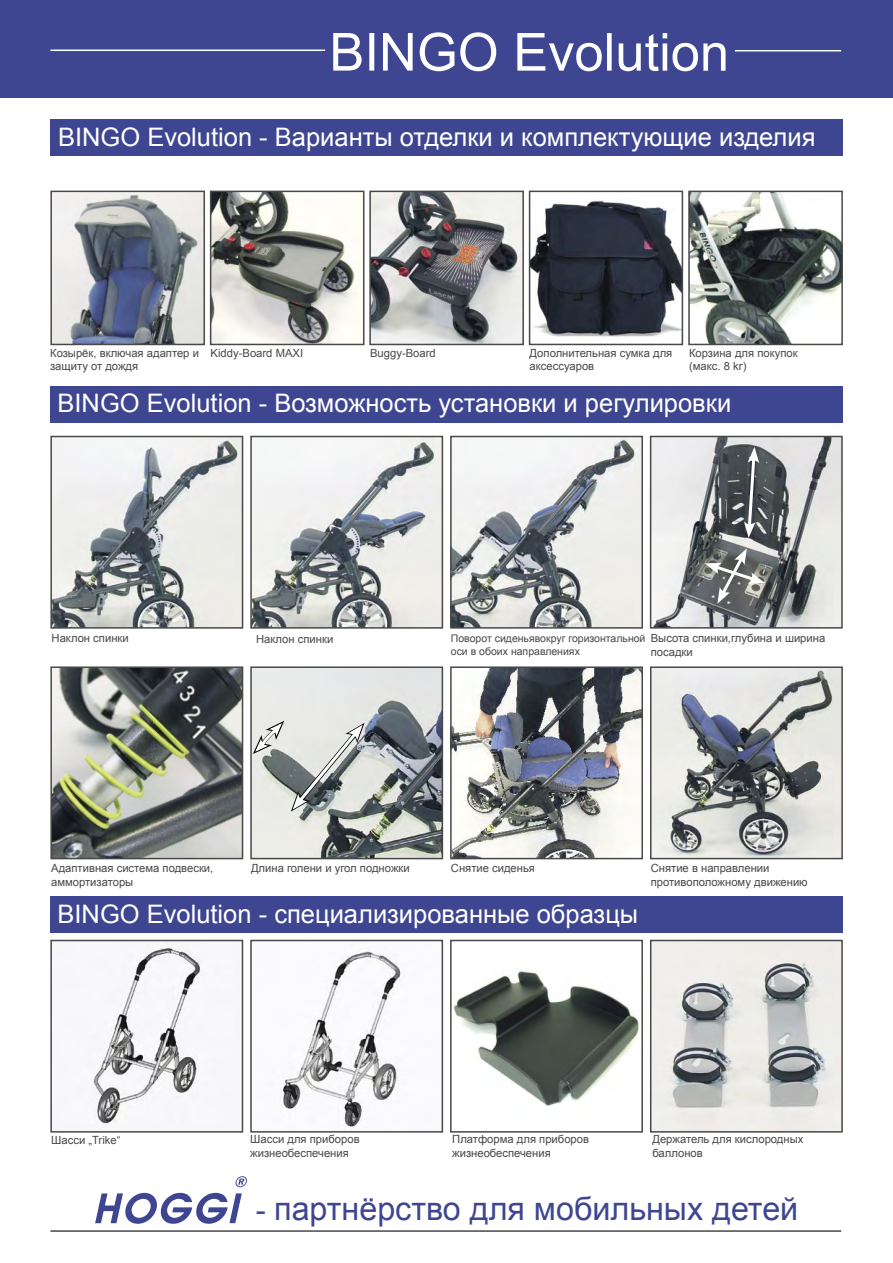
<style>
.page{position:relative;width:893px;height:1263px;background:#fff}
.page>*{position:absolute;margin:0;border:0;box-sizing:border-box;transform-origin:0 0}
.t1{font:52.5px "Arial";color:#fff}
.t2{font:32.25px "Arial";color:#3e4691}
.t3{font:25.5px "Arial";color:#fff}
.t4{font:11.25px/13.5px "Arial";color:#484848}
.t5{font:10.5px/12.6px "Arial";color:#484848}
.s1{font-family:"Times New Roman"}
</style>
<div class="page">
<div style="left:0;top:0;width:893px;height:98px;background:#3e4691"></div>
<hr style="left:50px;top:50px;width:275px;height:1px;background:#fff">
<hr style="left:735px;top:50px;width:106px;height:1px;background:#fff">
<hr style="left:50px;top:1230px;width:791px;height:2px;background:#484848">
<svg style="left:95px;top:1193px;width:147px;height:31px"></svg>
<svg style="left:236px;top:1176px;width:11px;height:11px"></svg>
<div style="left:50px;top:896px;width:793px;height:36px;background:#3e4691"></div>
<img style="left:53px;top:194px;width:149px;height:148px">
<div style="left:50px;top:191px;width:155px;height:154px;border:2px solid #484848"></div>
<img style="left:213px;top:194px;width:148px;height:148px">
<div style="left:210px;top:191px;width:154px;height:154px;border:2px solid #484848"></div>
<img style="left:372px;top:194px;width:149px;height:148px">
<div style="left:369px;top:191px;width:155px;height:154px;border:2px solid #484848"></div>
<img style="left:691px;top:194px;width:149px;height:148px">
<div style="left:688px;top:191px;width:155px;height:154px;border:2px solid #484848"></div>
<img style="left:532px;top:200px;width:148px;height:137px">
<div style="left:529px;top:191px;width:154px;height:154px;border:2px solid #484848"></div>
<div style="left:50px;top:119px;width:793px;height:36px;background:#3e4691"></div>
<img style="left:53px;top:439px;width:187px;height:187px">
<div style="left:50px;top:436px;width:193px;height:193px;border:2px solid #484848"></div>
<img style="left:253px;top:439px;width:187px;height:187px">
<div style="left:250px;top:436px;width:193px;height:193px;border:2px solid #484848"></div>
<img style="left:453px;top:439px;width:187px;height:187px">
<div style="left:450px;top:436px;width:193px;height:193px;border:2px solid #484848"></div>
<img style="left:453px;top:669px;width:187px;height:187px">
<div style="left:450px;top:666px;width:193px;height:193px;border:2px solid #484848"></div>
<img style="left:653px;top:669px;width:187px;height:187px">
<div style="left:650px;top:666px;width:193px;height:193px;border:2px solid #484848"></div>
<img style="left:53px;top:669px;width:187px;height:187px">
<div style="left:50px;top:666px;width:193px;height:193px;border:2px solid #484848"></div>
<img style="left:253px;top:669px;width:187px;height:187px">
<div style="left:250px;top:666px;width:193px;height:193px;border:2px solid #484848"></div>
<div style="left:50px;top:386px;width:793px;height:36px;background:#3e4691"></div>
<img style="left:453px;top:970px;width:186px;height:136px">
<div style="left:450px;top:940px;width:193px;height:192px;border:1px solid #484848"></div>
<img style="left:652px;top:942px;width:189px;height:188px">
<div style="left:650px;top:940px;width:193px;height:192px;border:1px solid #484848"></div>
<img style="left:91px;top:942px;width:111px;height:182px">
<div style="left:50px;top:940px;width:193px;height:192px;border:1px solid #484848"></div>
<img style="left:282px;top:951px;width:119px;height:178px">
<div style="left:250px;top:940px;width:193px;height:192px;border:1px solid #484848"></div>
<svg style="left:237px;top:704px;width:133px;height:112px;background:#c2c4c2"></svg>
<img style="left:652px;top:438px;width:189px;height:189px">
<div style="left:650px;top:436px;width:193px;height:193px;border:1px solid #484848"></div>
<svg style="left:743px;top:447px;width:17px;height:91px"></svg>
<svg style="left:677px;top:546px;width:90px;height:80px;background:#898c8c"></svg>
<p class="t1" style="left:329px;top:18px;width:401px">BINGO Evolution</p>
<p class="t3" style="left:58px;top:121px;width:759px">BINGO Evolution - Варианты отделки и комплектующие изделия</p>
<p class="t4" style="left:50px;top:346px;width:150px">Козырёк, включая адаптер и защиту от дождя</p>
<p class="t4" style="left:211px;top:346px;width:94px">Kiddy-Board MAXI</p>
<p class="t4" style="left:370px;top:346px;width:67px">Buggy-Board</p>
<p class="t4" style="left:530px;top:346px;width:144px">Дополнительная сумка для аксессуаров</p>
<p class="t4" style="left:689px;top:346px;width:110px">Корзина для покупок</p>
<p class="t4" style="left:689px;top:360px;width:59px">(макс. 8 kг)</p>
<p class="t3" style="left:58px;top:386px;width:675px">BINGO Evolution - Возможность установки и регулировки</p>
<p class="t4" style="left:651px;top:632px;width:176px">Высота спинки,глубина и ширина посадки</p>
<p class="t4" style="left:52px;top:632px;width:79px">Наклон спинки</p>
<p class="t5" style="left:451px;top:632px;width:196px">Поворот сиденьявокруг горизонтальной оси в обоих направлениях</p>
<p class="t4" style="left:256px;top:633px;width:79px">Наклон спинки</p>
<p class="t4" style="left:51px;top:861px;width:164px">Адаптивная система подвески,</p>
<p class="t4" style="left:51px;top:875px;width:84px">аммортизаторы</p>
<p class="t4" style="left:251px;top:861px;width:160px">Длина голени и угол подножки</p>
<p class="t4" style="left:451px;top:861px;width:86px">Снятие сиденья</p>
<p class="t4" style="left:651px;top:861px;width:158px">Снятие в направлении противоположному движению</p>
<p class="t3" style="left:58px;top:898px;width:582px">BINGO Evolution - специализированные образцы</p>
<p class="t4" style="left:51px;top:1133px;width:71px">Шасси „Trike“</p>
<p class="t4" style="left:250px;top:1133px;width:111px">Шасси для приборов жизнеобеспечения</p>
<p class="t4" style="left:452px;top:1133px;width:138px">Платформа для приборов жизнеобеспечения</p>
<p class="t2" style="left:255px;top:1188px;width:544px"><span class="s1">-</span> партнёрство для мобильных детей</p>
<p class="t4" style="left:652px;top:1133px;width:152px">Держатель для кислородных баллонов</p>
</div>
